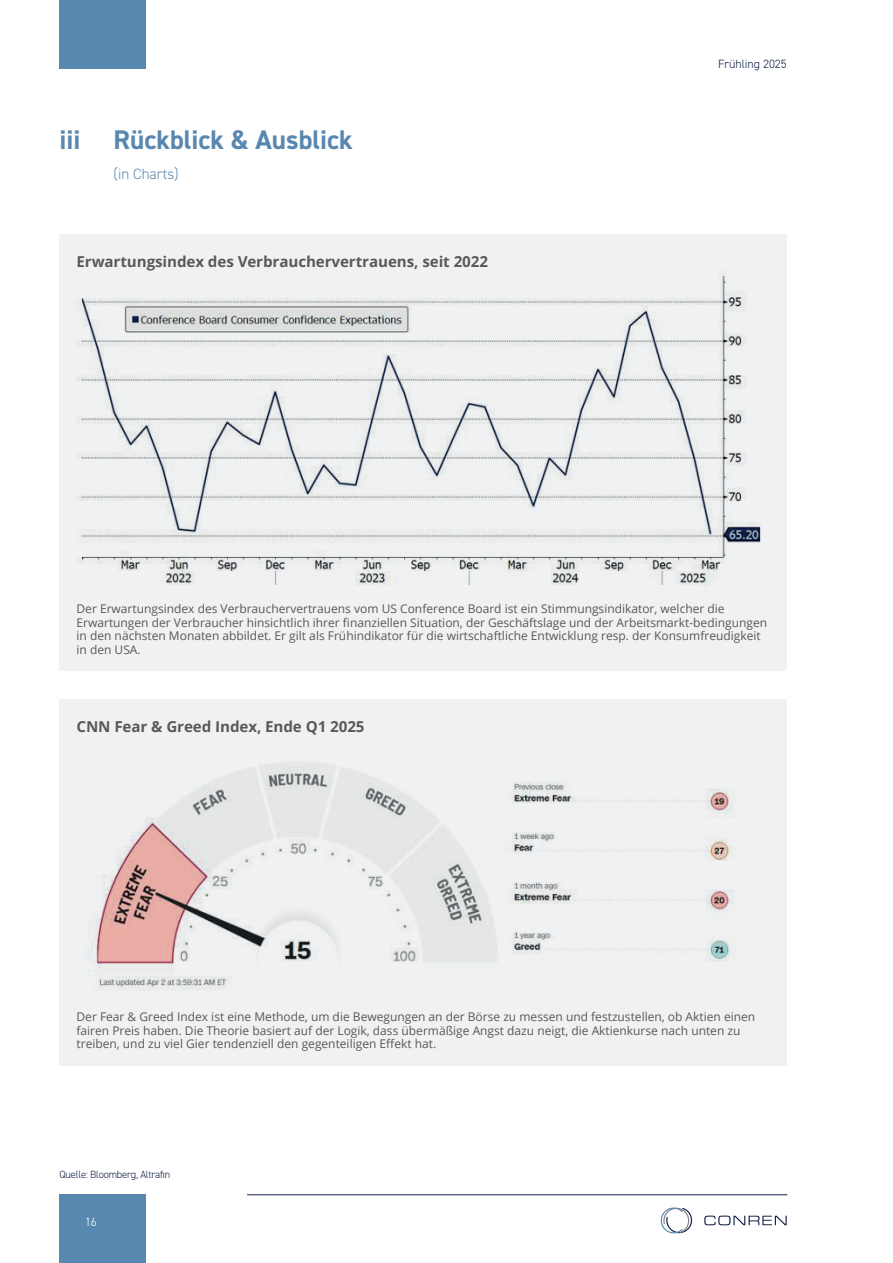
<style>
.page{position:relative;width:893px;height:1263px;background:#fff}
.page>*{position:absolute;margin:0;border:0;box-sizing:border-box;transform-origin:0 0}
.t1{font:700 27px "DIN2014";color:#5888b0}
.t2{font:700 15px "Open Sans";color:#57585a}
.t3{font:300 15px "DIN2014";color:#5888b0}
.t4{font:12px/13.5px "Open Sans";color:#57585a}
.t5{font:300 12px "DIN2014";color:#121f46}
.t6{font:300 12px "DIN2014";color:#fff}
.t7{font:300 10.5px "DIN2014";letter-spacing:-.02em;color:#121f46}
</style>
<div class="page">
<div style="left:60px;top:1195px;width:86px;height:68px;background:#5888b0"></div>
<div style="left:60px;top:0;width:86px;height:68px;background:#5888b0"></div>
<hr style="left:247px;top:1194px;width:540px;height:1px;background:#121f46">
<svg style="left:660px;top:1207px;width:33px;height:26px"></svg>
<svg style="left:704px;top:1215px;width:83px;height:10px"></svg>
<div style="left:60px;top:234px;width:727px;height:437px;background:#f0f1f2"></div>
<img style="left:77px;top:272px;width:684px;height:313px">
<div style="left:60px;top:699px;width:727px;height:366px;background:#f0f1f2"></div>
<img style="left:88px;top:763px;width:647px;height:227px">
<h1 class="t1" style="left:60px;top:125px;width:295px">iii Rückblick &amp; Ausblick</h1>
<p class="t3" style="left:114px;top:167px;width:67px">(in Charts)</p>
<p class="t2" style="left:77px;top:251px;width:413px">Erwartungsindex des Verbrauchervertrauens, seit 2022</p>
<p class="t5" style="left:718px;top:60px;width:70px">Frühling 2025</p>
<p class="t4" style="left:77px;top:603px;width:692px">Der Erwartungsindex des Verbrauchervertrauens vom US Conference Board ist ein Stimmungsindikator, welcher die Erwartungen der Verbraucher hinsichtlich ihrer finanziellen Situation, der Geschäftslage und der Arbeitsmarkt-bedingungen in den nächsten Monaten abbildet. Er gilt als Frühindikator für die wirtschaftliche Entwicklung resp. der Konsumfreudigkeit in den USA.</p>
<p class="t2" style="left:77px;top:716px;width:290px">CNN Fear &amp; Greed Index, Ende Q1 2025</p>
<p class="t4" style="left:77px;top:1010px;width:680px">Der Fear &amp; Greed Index ist eine Methode, um die Bewegungen an der Börse zu messen und festzustellen, ob Aktien einen fairen Preis haben. Die Theorie basiert auf der Logik, dass übermäßige Angst dazu neigt, die Aktienkurse nach unten zu treiben, und zu viel Gier tendenziell den gegenteiligen Effekt hat.</p>
<p class="t7" style="left:60px;top:1169px;width:112px">Quelle: Bloomberg, Altrafin</p>
<p class="t6" style="left:85px;top:1216px;width:13px">16</p>
</div>
